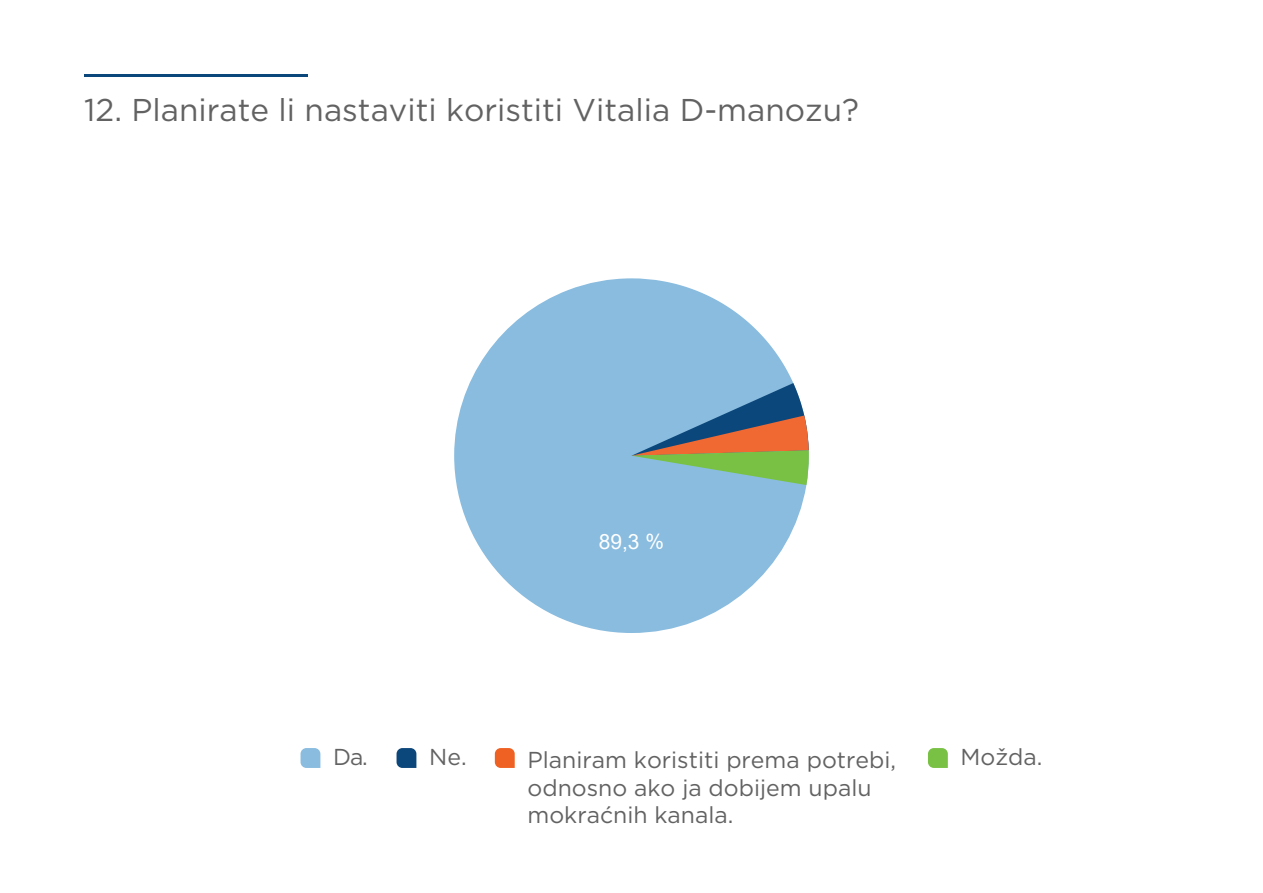
<style>
.page{position:relative;width:1263px;height:893px;background:#fff}
.page>*{position:absolute;margin:0;border:0;box-sizing:border-box;transform-origin:0 0}
.t1{font:31.5px "Gotham";color:#636263}
.t2{font:22.95px/27.6px "Gotham";color:#636263}
.t3{font:21px "Arial";color:#fff}
</style>
<div class="page">
<hr style="left:84px;top:74px;width:224px;height:3px;background:#0c477b">
<svg style="left:454px;top:278px;width:353px;height:355px;fill:#89bcdf"></svg>
<svg style="left:300px;top:748px;width:20px;height:20px"></svg>
<svg style="left:396px;top:748px;width:20px;height:20px"></svg>
<svg style="left:928px;top:748px;width:20px;height:20px"></svg>
<svg style="left:495px;top:748px;width:20px;height:20px"></svg>
<svg style="left:631px;top:383px;width:178px;height:102px;background:#859c97"></svg>
<h1 class="t1" style="left:84px;top:90px;width:776px">12. Planirate li nastaviti koristiti Vitalia D-manozu?</h1>
<p class="t3" style="left:599px;top:527px;width:67px">89,3 %</p>
<p class="t2" style="left:333px;top:743px;width:36px">Da.</p>
<p class="t2" style="left:429px;top:743px;width:39px">Ne.</p>
<p class="t2" style="left:527px;top:745px;width:370px">Planiram koristiti prema potrebi,</p>
<p class="t2" style="left:961px;top:743px;width:83px">Možda.</p>
<p class="t2" style="left:527px;top:773px;width:346px">odnosno ako ja dobijem upalu mokraćnih kanala.</p>
</div>
